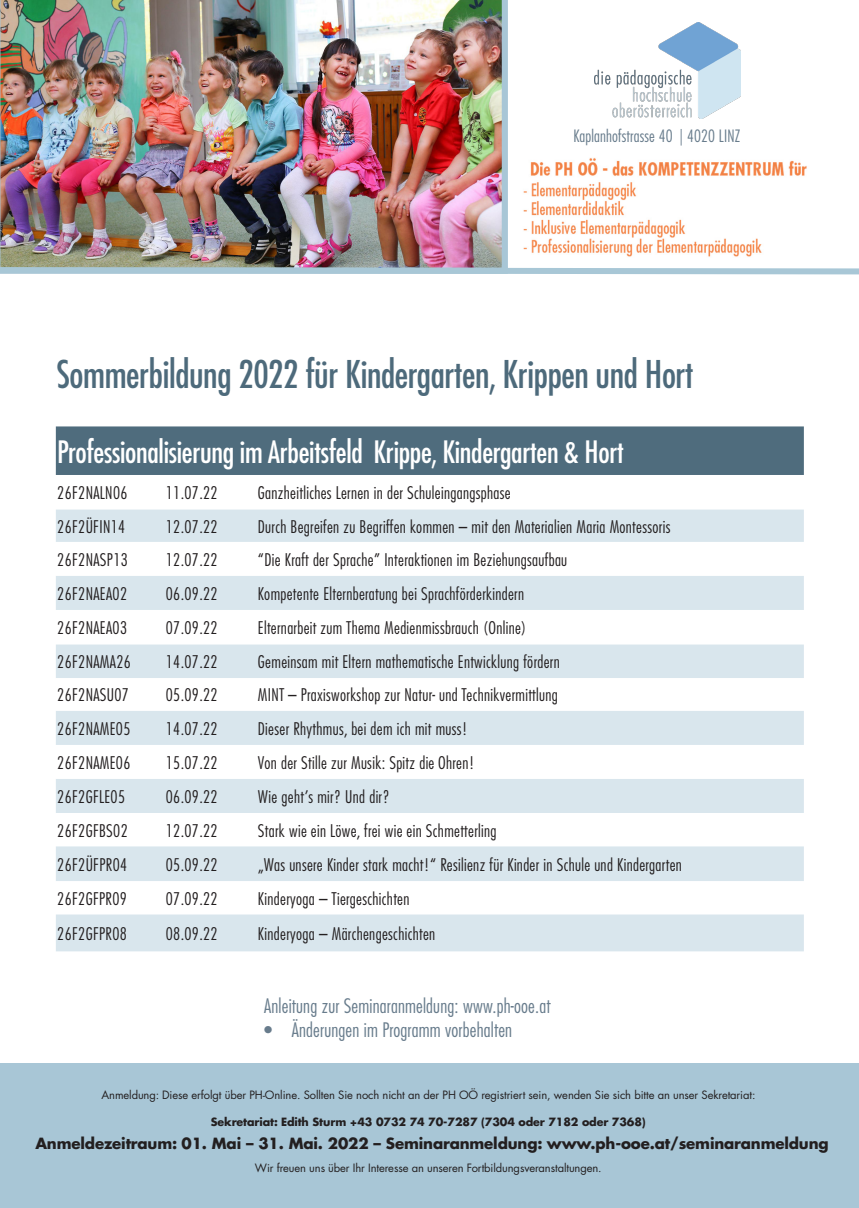
<style>
.page{position:relative;width:859px;height:1208px;background:#fff}
.page>*{position:absolute;margin:0;border:0;box-sizing:border-box;transform-origin:0 0}
.Futura_16{font:500 condensed 37.2px "Futura LT Pro";letter-spacing:-.01em;color:#4d6a7b}
.Futura_16-2{font:500 condensed 30px "Futura LT Pro";letter-spacing:-.01em;color:#fff}
.Titelzeile{font:300 condensed 19.5px "Futura LT Pro";letter-spacing:.01em;color:#687c8c}
.Tabelle_condensed{font:300 condensed 17px "Futura LT Pro";letter-spacing:.02em;color:#231f20}
.Titelzeile-2{font:300 condensed 16.6px "Futura LT Pro";letter-spacing:.01em;color:#687c8c}
.Futura_14{font:700 15px "Futura LT Pro";letter-spacing:-.01em;color:#231f20}
.Absatzformat_3{font:11.2px "Futura LT Pro";letter-spacing:-.01em;color:#231f20}
.Tabellenschrift_a3{font:11.2px "Futura LT Pro";letter-spacing:-.01em;color:#231f20}
.Futura_14-2{font:700 11.1px "Futura LT Pro";letter-spacing:-.01em;color:#231f20}
</style>
<div class="page">
<img style="left:0;top:0;width:508px;height:264px">
<div style="left:0;top:1063px;width:859px;height:145px;background:#a8c6d6"></div>
<div style="left:56px;top:426px;width:748px;height:49px;background:#4f6c7d"></div>
<svg style="left:56px;top:509px;width:748px;height:442px;fill:#d9e6ed"></svg>
<svg style="left:0;top:264px;width:859px;height:11px"></svg>
<img style="left:595px;top:23px;width:145px;height:95px">
<img style="left:523px;top:158px;width:284px;height:99px">
<p class="Titelzeile-2" style="left:573px;top:125px;width:168px">Kaplanhofstrasse 40 | 4020 LINZ</p>
<p class="Futura_16" style="left:57px;top:349px;width:638px">Sommerbildung 2022 für Kindergarten, Krippen und Hort</p>
<p class="Futura_16-2" style="left:57px;top:431px;width:568px">Professionalisierung im Arbeitsfeld Krippe, Kindergarten &amp; Hort</p>
<p class="Tabelle_condensed" style="left:57px;top:482px;width:72px">26F2NALN06</p>
<p class="Tabelle_condensed" style="left:166px;top:482px;width:53px">11.07.22</p>
<p class="Tabelle_condensed" style="left:258px;top:482px;width:254px">Ganzheitliches Lernen in der Schuleingangsphase</p>
<p class="Tabelle_condensed" style="left:57px;top:516px;width:70px">26F2ÜFIN14</p>
<p class="Tabelle_condensed" style="left:166px;top:516px;width:53px">12.07.22</p>
<p class="Tabelle_condensed" style="left:258px;top:516px;width:414px">Durch Begreifen zu Begriffen kommen – mit den Materialien Maria Montessoris</p>
<p class="Tabelle_condensed" style="left:57px;top:549px;width:72px">26F2NASP13</p>
<p class="Tabelle_condensed" style="left:166px;top:549px;width:53px">12.07.22</p>
<p class="Tabelle_condensed" style="left:258px;top:549px;width:311px">“Die Kraft der Sprache” Interaktionen im Beziehungsaufbau</p>
<p class="Tabelle_condensed" style="left:57px;top:583px;width:71px">26F2NAEA02</p>
<p class="Tabelle_condensed" style="left:166px;top:583px;width:53px">06.09.22</p>
<p class="Tabelle_condensed" style="left:258px;top:583px;width:268px">Kompetente Elternberatung bei Sprachförderkindern</p>
<p class="Tabelle_condensed" style="left:57px;top:617px;width:71px">26F2NAEA03</p>
<p class="Tabelle_condensed" style="left:166px;top:617px;width:53px">07.09.22</p>
<p class="Tabelle_condensed" style="left:258px;top:617px;width:270px">Elternarbeit zum Thema Medienmissbrauch (Online)</p>
<p class="Tabelle_condensed" style="left:57px;top:651px;width:75px">26F2NAMA26</p>
<p class="Tabelle_condensed" style="left:166px;top:651px;width:53px">14.07.22</p>
<p class="Tabelle_condensed" style="left:258px;top:651px;width:303px">Gemeinsam mit Eltern mathematische Entwicklung fördern</p>
<p class="Tabelle_condensed" style="left:57px;top:684px;width:73px">26F2NASU07</p>
<p class="Tabelle_condensed" style="left:166px;top:684px;width:53px">05.09.22</p>
<p class="Tabelle_condensed" style="left:258px;top:684px;width:301px">MINT – Praxisworkshop zur Natur- und Technikvermittlung</p>
<p class="Tabelle_condensed" style="left:57px;top:718px;width:75px">26F2NAME05</p>
<p class="Tabelle_condensed" style="left:166px;top:718px;width:53px">14.07.22</p>
<p class="Tabelle_condensed" style="left:258px;top:718px;width:211px">Dieser Rhythmus, bei dem ich mit muss!</p>
<p class="Tabelle_condensed" style="left:57px;top:752px;width:75px">26F2NAME06</p>
<p class="Tabelle_condensed" style="left:166px;top:752px;width:53px">15.07.22</p>
<p class="Tabelle_condensed" style="left:258px;top:752px;width:218px">Von der Stille zur Musik: Spitz die Ohren!</p>
<p class="Tabelle_condensed" style="left:57px;top:786px;width:69px">26F2GFLE05</p>
<p class="Tabelle_condensed" style="left:166px;top:786px;width:53px">06.09.22</p>
<p class="Tabelle_condensed" style="left:258px;top:786px;width:133px">Wie geht’s mir? Und dir?</p>
<p class="Tabelle_condensed" style="left:57px;top:819px;width:72px">26F2GFBS02</p>
<p class="Tabelle_condensed" style="left:166px;top:819px;width:53px">12.07.22</p>
<p class="Tabelle_condensed" style="left:258px;top:819px;width:240px">Stark wie ein Löwe, frei wie ein Schmetterling</p>
<p class="Tabelle_condensed" style="left:57px;top:853px;width:71px">26F2ÜFPR04</p>
<p class="Tabelle_condensed" style="left:166px;top:853px;width:53px">05.09.22</p>
<p class="Tabelle_condensed" style="left:258px;top:853px;width:425px">„Was unsere Kinder stark macht!“ Resilienz für Kinder in Schule und Kindergarten</p>
<p class="Tabelle_condensed" style="left:57px;top:887px;width:71px">26F2GFPR09</p>
<p class="Tabelle_condensed" style="left:166px;top:887px;width:53px">07.09.22</p>
<p class="Tabelle_condensed" style="left:258px;top:887px;width:153px">Kinderyoga – Tiergeschichten</p>
<p class="Tabelle_condensed" style="left:57px;top:923px;width:71px">26F2GFPR08</p>
<p class="Tabelle_condensed" style="left:166px;top:923px;width:53px">08.09.22</p>
<p class="Tabelle_condensed" style="left:258px;top:923px;width:179px">Kinderyoga – Märchengeschichten</p>
<p class="Titelzeile" style="left:264px;top:993px;width:288px">Anleitung zur Seminaranmeldung: www.ph-ooe.at</p>
<p class="Titelzeile" style="left:264px;top:1017px;width:249px">• Änderungen im Programm vorbehalten</p>
<p class="Absatzformat_3" style="left:102px;top:1086px;width:655px">Anmeldung: Diese erfolgt über PH-Online. Sollten Sie noch nicht an der PH OÖ registriert sein, wenden Sie sich bitte an unser Sekretariat:</p>
<p class="Futura_14-2" style="left:211px;top:1113px;width:436px">Sekretariat: Edith Sturm +43 0732 74 70-7287 (7304 oder 7182 oder 7368)</p>
<p class="Futura_14" style="left:35px;top:1132px;width:795px">Anmeldezeitraum: 01. Mai – 31. Mai. 2022 – Seminaranmeldung: www.ph-ooe.at/seminaranmeldung</p>
<p class="Tabellenschrift_a3" style="left:255px;top:1160px;width:348px">Wir freuen uns über Ihr Interesse an unseren Fortbildungsveranstaltungen.</p>
</div>
